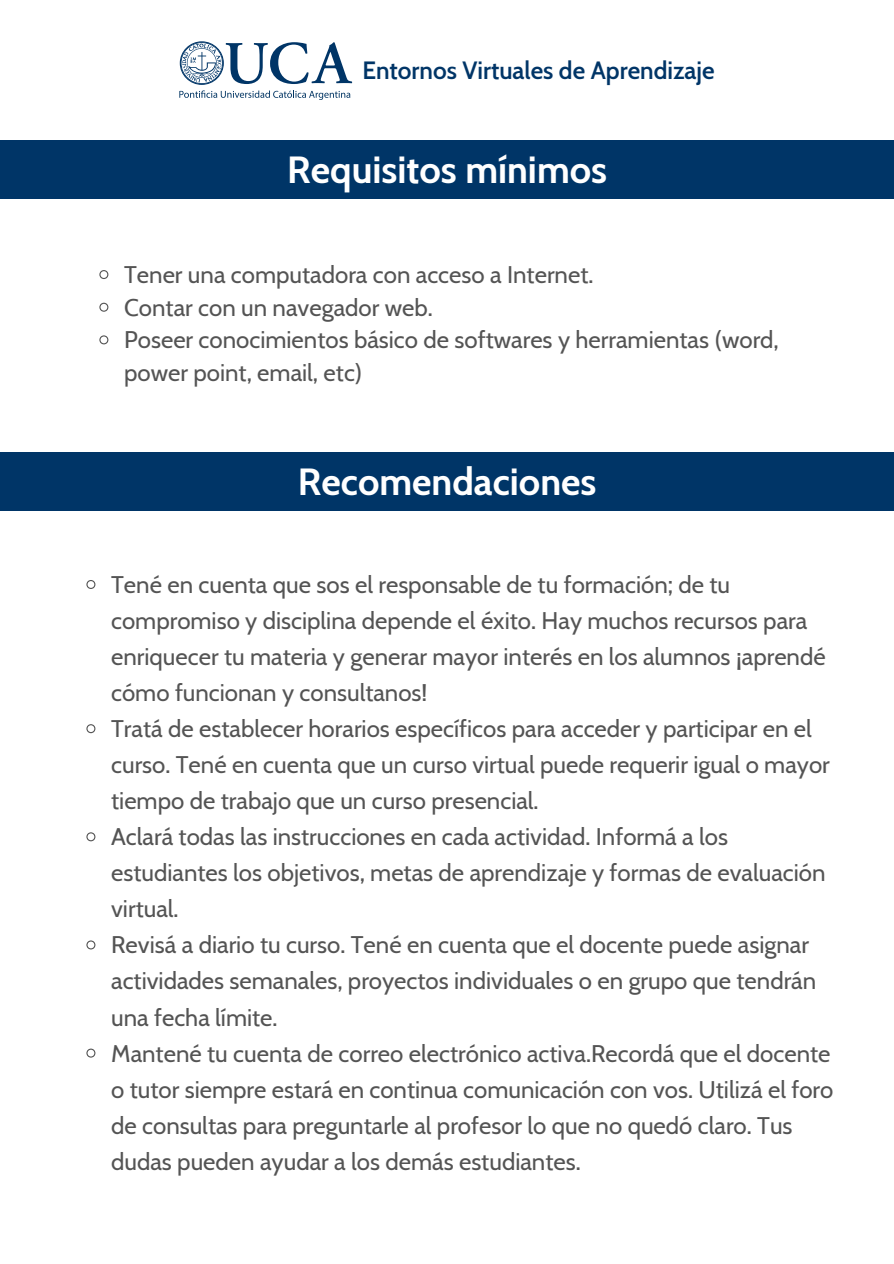
<style>
.page{position:relative;width:894px;height:1264px;background:#fff}
.page>*{position:absolute;margin:0;border:0;box-sizing:border-box;transform-origin:0 0}
.t1{font:700 37.65px "Cabin";color:#fff}
.t2{font:600 24.3px "Cabin";color:#003567}
.t3{font:24px/36px "Cabin";color:#545454}
</style>
<div class="page">
<div style="left:0;top:141px;width:893px;height:58px;background:#003567"></div>
<svg style="left:99px;top:270px;width:10px;height:9px"></svg>
<svg style="left:99px;top:302px;width:10px;height:10px"></svg>
<svg style="left:99px;top:335px;width:10px;height:10px"></svg>
<div style="left:0;top:452px;width:893px;height:59px;background:#003567"></div>
<svg style="left:86px;top:580px;width:10px;height:9px"></svg>
<svg style="left:86px;top:724px;width:10px;height:9px"></svg>
<svg style="left:86px;top:832px;width:10px;height:10px"></svg>
<svg style="left:86px;top:940px;width:10px;height:10px"></svg>
<svg style="left:86px;top:1048px;width:10px;height:10px"></svg>
<svg style="left:179px;top:41px;width:173px;height:59px"></svg>
<p class="t2" style="left:362px;top:56px;width:354px">Entornos Virtuales de Aprendizaje</p>
<h1 class="t1" style="left:287px;top:147px;width:321px">Requisitos mínimos</h1>
<p class="t3" style="left:124px;top:258px;width:656px;line-height:32.7px">Tener una computadora con acceso a Internet.<br>Contar con un navegador web.<br>Poseer conocimientos básico de softwares y herramientas (word, power point, email, etc)</p>
<h1 class="t1" style="left:298px;top:458px;width:300px">Recomendaciones</h1>
<p class="t3" style="left:111px;top:566px;width:723px">Tené en cuenta que sos el responsable de tu formación; de tu compromiso y disciplina depende el éxito. Hay muchos recursos para enriquecer tu materia y generar mayor interés en los alumnos ¡aprendé cómo funcionan y consultanos!<br>Tratá de establecer horarios específicos para acceder y participar en el curso. Tené en cuenta que un curso virtual puede requerir igual o mayor tiempo de trabajo que un curso presencial.<br>Aclará todas las instrucciones en cada actividad. Informá a los estudiantes los objetivos, metas de aprendizaje y formas de evaluación virtual.<br>Revisá a diario tu curso. Tené en cuenta que el docente puede asignar actividades semanales, proyectos individuales o en grupo que tendrán una fecha límite.<br>Mantené tu cuenta de correo electrónico activa.Recordá que el docente o tutor siempre estará en continua comunicación con vos. Utilizá el foro de consultas para preguntarle al profesor lo que no quedó claro. Tus dudas pueden ayudar a los demás estudiantes.</p>
</div>
